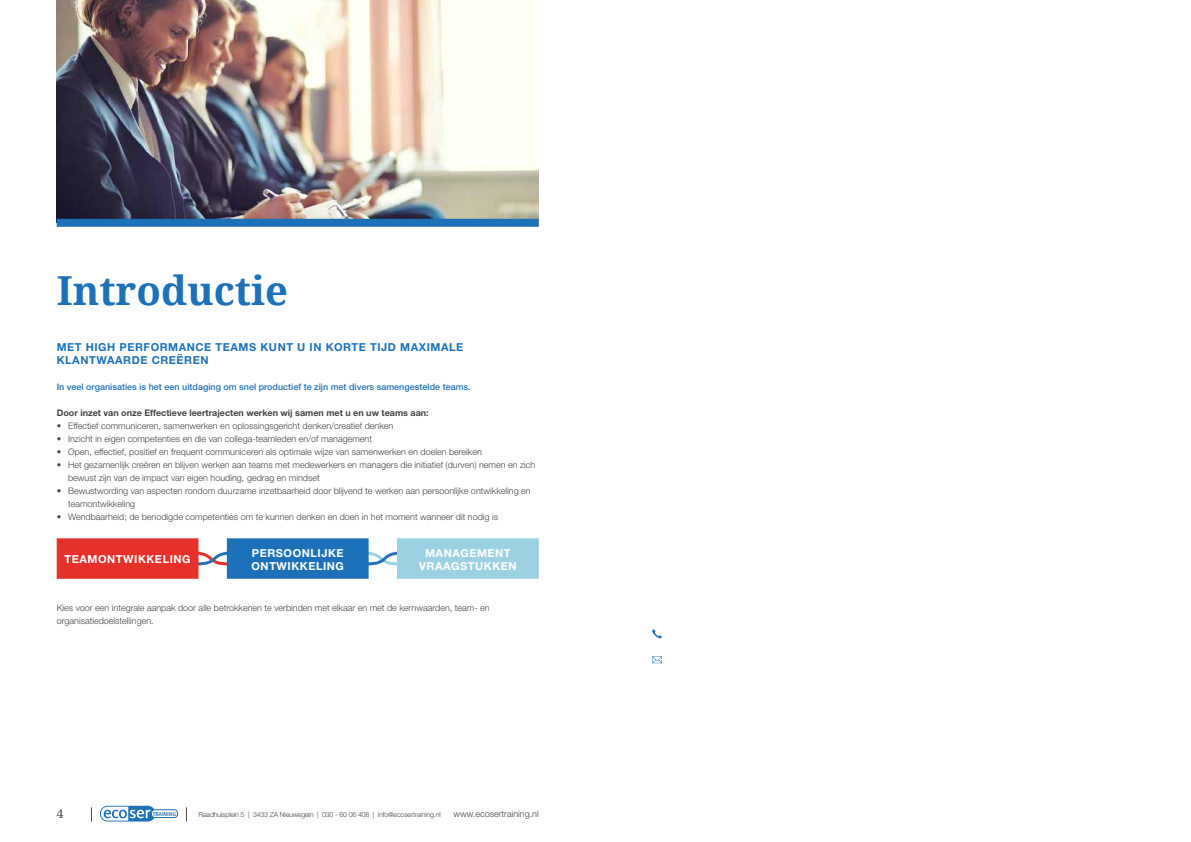
<style>
.page{position:relative;width:1191px;height:842px;background:#fff}
.page>*{position:absolute;margin:0;border:0;box-sizing:border-box;transform-origin:0 0}
.t1{font:700 40px "Noto Serif";color:#1d71b8}
.t2{font:12px "Noto Serif";color:#454444}
.t3{font:700 11px/13px "Helvetica Neue";letter-spacing:.05em;color:#1d71b8}
.t4{font:700 11px/13px "Helvetica Neue";letter-spacing:.05em;color:#fff}
.t5{font:300 9px/13px "Helvetica Neue";color:#454444}
.t6{font:500 9px "Helvetica Neue";color:#1d71b8}
.t7{font:700 9px "Helvetica Neue";color:#454444}
.t8{font:300 7px "Helvetica Neue";letter-spacing:-.02em;color:#454444}
.t9{font:700 condensed 5.6px "Frutiger";color:#1d71b8}
</style>
<div class="page">
<svg style="left:186px;top:807px;width:1px;height:14px"></svg>
<svg style="left:91px;top:807px;width:1px;height:14px"></svg>
<svg style="left:100px;top:806px;width:78px;height:15px"></svg>
<svg style="left:369px;top:551px;width:28px;height:15px"></svg>
<svg style="left:198px;top:550px;width:29px;height:19px"></svg>
<div style="left:57px;top:538px;width:141px;height:41px;background:#e6302a;border:3px solid #e6302a"></div>
<div style="left:227px;top:538px;width:142px;height:41px;background:#1d71b8;border:3px solid #1d71b8"></div>
<div style="left:397px;top:538px;width:142px;height:41px;background:#9cd0e3;border:3px solid #9cd0e3"></div>
<img style="left:57px;top:0;width:482px;height:219px">
<div style="left:57px;top:219px;width:482px;height:8px;background:#1d71b8"></div>
<svg style="left:652px;top:656px;width:10px;height:7px"></svg>
<svg style="left:652px;top:629px;width:10px;height:9px"></svg>
<h1 class="t1" style="left:57px;top:262px;width:233px">Introductie</h1>
<p class="t3" style="left:57px;top:340px;width:408px">MET HIGH PERFORMANCE TEAMS KUNT U IN KORTE TIJD MAXIMALE<br>KLANTWAARDE CREËREN</p>
<p class="t6" style="left:57px;top:381px;width:415px">In veel organisaties is het een uitdaging om snel productief te zijn met divers samengestelde teams.</p>
<p class="t7" style="left:57px;top:407px;width:373px">Door inzet van onze Effectieve leertrajecten werken wij samen met u en uw teams aan:</p>
<p class="t5" style="left:57px;top:419px;width:338px">• Effectief communiceren, samenwerken en oplossingsgericht denken/creatief denken</p>
<p class="t5" style="left:57px;top:432px;width:317px">• Inzicht in eigen competenties en die van collega-teamleden en/of management</p>
<p class="t5" style="left:57px;top:445px;width:427px">• Open, effectief, positief en frequent communiceren als optimale wijze van samenwerken en doelen bereiken</p>
<p class="t5" style="left:68px;top:458px;width:469px;text-indent:-11px">• Het gezamenlijk creëren en blijven werken aan teams met medewerkers en managers die initiatief (durven) nemen en zich bewust zijn van de impact van eigen houding, gedrag en mindset</p>
<p class="t5" style="left:68px;top:484px;width:464px;text-indent:-11px">• Bewustwording van aspecten rondom duurzame inzetbaarheid door blijvend te werken aan persoonlijke ontwikkeling en teamontwikkeling</p>
<p class="t5" style="left:57px;top:510px;width:443px">• Wendbaarheid; de benodigde competenties om te kunnen denken en doen in het moment wanneer dit nodig is</p>
<p class="t4" style="left:65px;top:552px;width:127px">TEAMONTWIKKELING</p>
<p class="t4" style="left:251px;top:546px;width:94px">PERSOONLIJKE<br>ONTWIKKELING</p>
<p class="t4" style="left:419px;top:546px;width:99px;text-align:center">MANAGEMENT<br>VRAAGSTUKKEN</p>
<p class="t5" style="left:57px;top:601px;width:434px">Kies voor een integrale aanpak door alle betrokkenen te verbinden met elkaar en met de kernwaarden, team- en organisatiedoelstellingen.</p>
<h2 class="t2" style="left:57px;top:805px;width:8px">4</h2>
<p class="t8" style="left:198px;top:810px;width:244px">Raadhuisplein 5 | 3433 ZA Nieuwegein | 030 - 60 06 408 | info@ecosertraining.nl</p>
<p class="t5" style="left:453px;top:807px;width:87px">www.ecosertraining.nl</p>
<p class="t9" style="left:153px;top:810px;width:25px">TRAINING</p>
</div>
